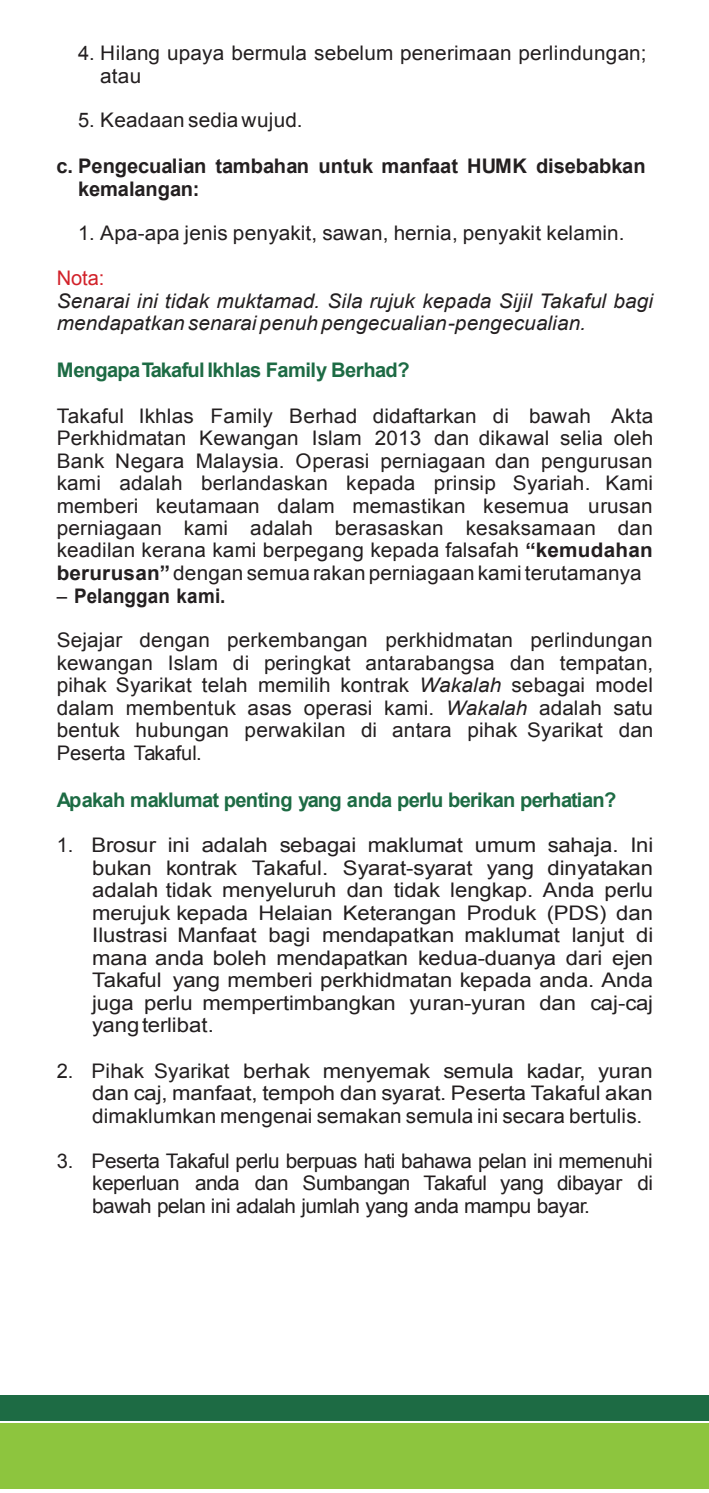
<style>
.page{position:relative;width:709px;height:1493px;background:#fff}
.page>*{position:absolute;margin:0;border:0;box-sizing:border-box;transform-origin:0 0}
.t1{font:20px/22.5px "Arial";letter-spacing:.005em;color:#231f20;text-align:justify}
.t2{font:italic 20px/22.5px "Arial";letter-spacing:.005em;color:#231f20}
.t3{font:700 20px "Arial";letter-spacing:-.03em;color:#1d6b44}
.t4{font:700 20px/22.5px "Arial";color:#231f20}
.t5{font:700 20px "Arial";color:#231f20;scale:.94 1}
.t6{font:20px "Arial";color:#d2222a}
.s1{font-weight:700}
.s2{font-weight:400}
.s3{font-style:italic}
</style>
<div class="page">
<div style="left:0;top:1396px;width:709px;height:25px;background:#1d6b44"></div>
<div style="left:0;top:1423px;width:709px;height:65px;background:#8dc53e"></div>
<p class="t1" style="left:100px;top:42px;width:548px;text-indent:-22px">4. Hilang upaya bermula sebelum penerimaan perlindungan; atau</p>
<p class="t1" style="left:78px;top:109px;width:226px">5. Keadaan sedia wujud.</p>
<p class="t4" style="left:78px;top:156px;width:569px;text-indent:-22px">c. Pengecualian tambahan untuk manfaat HUMK disebabkan kemalangan:</p>
<p class="t1" style="left:78px;top:221px;width:548px">1. Apa-apa jenis penyakit, sawan, hernia, penyakit kelamin.</p>
<p class="t6" style="left:57px;top:264px;width:49px">Nota:</p>
<p class="t2" style="left:57px;top:290px;width:598px">Senarai ini tidak muktamad. Sila rujuk kepada Sijil Takaful bagi mendapatkan senarai penuh pengecualian-pengecualian.</p>
<p class="t3" style="left:57px;top:357px;width:354px">MengapaTakafulIkhlas Family Berhad?</p>
<p class="t1" style="left:57px;top:405px;width:598px">Takaful Ikhlas Family Berhad didaftarkan di bawah Akta Perkhidmatan Kewangan Islam 2013 dan dikawal selia oleh Bank Negara Malaysia. Operasi perniagaan dan pengurusan kami adalah berlandaskan kepada prinsip Syariah. Kami memberi keutamaan dalam memastikan kesemua urusan perniagaan kami adalah berasaskan kesaksamaan dan keadilan kerana kami berpegang kepada falsafah <span class="s1">“kemudahan berurusan”</span>dengan semua rakan perniagaan kami terutamanya</p>
<p class="t5" style="left:57px;top:582px;width:181px"><span class="s2">–</span> Pelanggan kami.</p>
<p class="t1" style="left:57px;top:629px;width:598px">Sejajar dengan perkembangan perkhidmatan perlindungan kewangan Islam di peringkat antarabangsa dan tempatan, pihak Syarikat telah memilih kontrak <span class="s3">Wakalah</span> sebagai model dalam membentuk asas operasi kami. <span class="s3">Wakalah</span> adalah satu bentuk hubungan perwakilan di antara pihak Syarikat dan Peserta Takaful.</p>
<p class="t3" style="left:57px;top:786px;width:561px">Apakah maklumat penting yang anda perlu berikan perhatian?</p>
<p class="t1" style="left:92px;top:834px;width:563px;text-indent:-35px">1. Brosur ini adalah sebagai maklumat umum sahaja. Ini bukan kontrak Takaful. Syarat-syarat yang dinyatakan adalah tidak menyeluruh dan tidak lengkap. Anda perlu merujuk kepada Helaian Keterangan Produk (PDS) dan Ilustrasi Manfaat bagi mendapatkan maklumat lanjut di mana anda boleh mendapatkan kedua-duanya dari ejen Takaful yang memberi perkhidmatan kepada anda. Anda juga perlu mempertimbangkan yuran-yuran dan caj-caj yangterlibat.</p>
<p class="t1" style="left:92px;top:1059px;width:562px;text-indent:-35px">2. Pihak Syarikat berhak menyemak semula kadar, yuran dan caj, manfaat, tempoh dan syarat. Peserta Takaful akan dimaklumkan mengenai semakan semula ini secara bertulis.</p>
<p class="t1" style="left:92px;top:1149px;width:562px;text-indent:-35px">3. Peserta Takaful perlu berpuas hati bahawa pelan ini memenuhi keperluan anda dan Sumbangan Takaful yang dibayar di bawah pelan ini adalah jumlah yang anda mampu bayar.</p>
</div>
